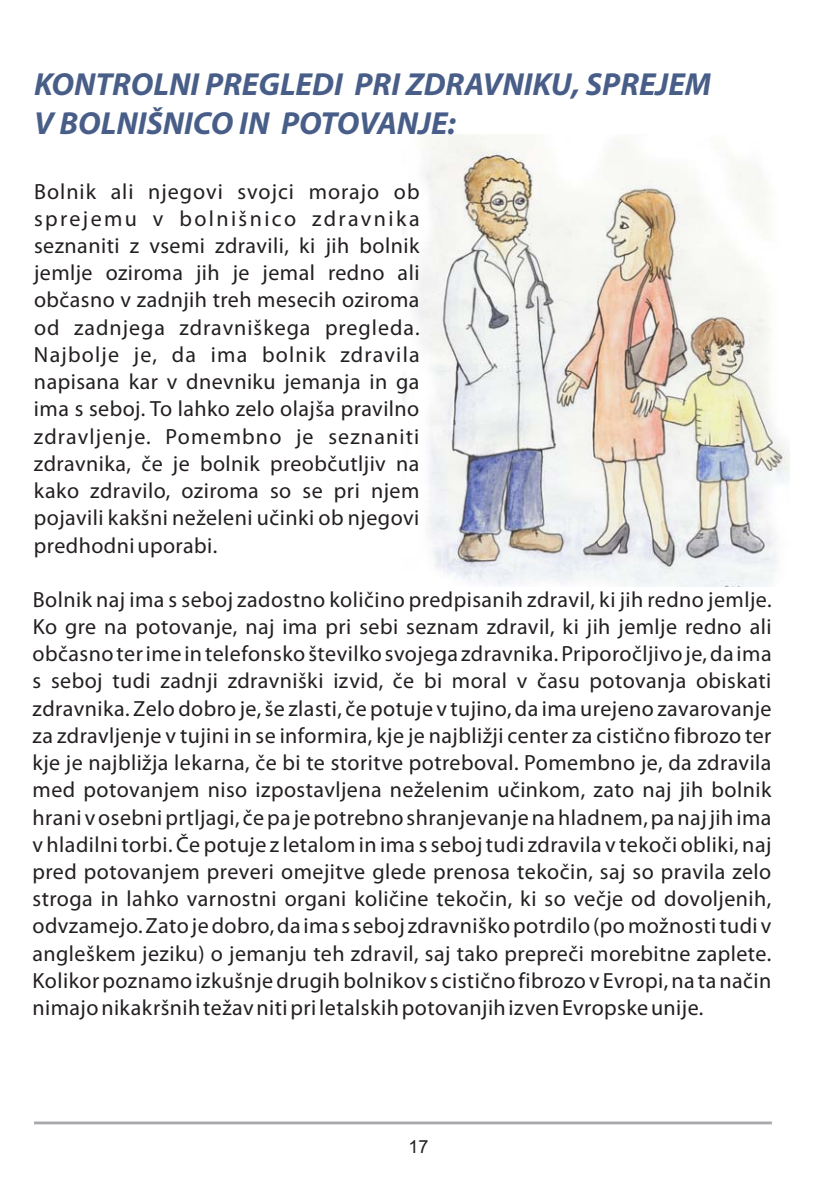
<style>
.page{position:relative;width:840px;height:1191px;background:#fff}
.page>*{position:absolute;margin:0;border:0;box-sizing:border-box;transform-origin:0 0}
.t1{font:italic 700 32px/39.6px "Myriad Pro";color:#485e88}
.t2{font:22px/27.2px "Myriad Pro";letter-spacing:.02em;color:#231f20;text-align:justify}
.t3{font:18px "Arial";color:#231f20}
</style>
<div class="page">
<hr style="left:34px;top:1121px;width:737px;height:3px;background:#a7a9ac">
<img style="left:403px;top:134px;width:386px;height:453px">
<h1 class="t1" style="left:34px;top:67px;width:678px">KONTROLNI PREGLEDI PRI ZDRAVNIKU, SPREJEM<br>V BOLNIŠNICO IN POTOVANJE:</h1>
<p class="t2" style="left:34px;top:179px;width:387px">Bolnik ali njegovi svojci morajo ob sprejemu v bolnišnico zdravnika seznaniti z vsemi zdravili, ki jih bolnik jemlje oziroma jih je jemal redno ali občasno v zadnjih treh mesecih oziroma od zadnjega zdravniškega pregleda.<br>Najbolje je, da ima bolnik zdravila napisana kar v dnevniku jemanja in ga ima s seboj. To lahko zelo olajša pravilno zdravljenje. Pomembno je seznaniti zdravnika, če je bolnik preobčutljiv na kako zdravilo, oziroma so se pri njem pojavili kakšni neželeni učinki ob njegovi predhodni uporabi.</p>
<p class="t2" style="left:32px;top:587px;width:740px">Bolnik naj ima s seboj zadostno količino predpisanih zdravil, ki jih redno jemlje.<br>Ko gre na potovanje, naj ima pri sebi seznam zdravil, ki jih jemlje redno ali občasno ter ime in telefonsko številko svojega zdravnika. Priporočljivo je, da ima s seboj tudi zadnji zdravniški izvid, če bi moral v času potovanja obiskati zdravnika. Zelo dobro je, še zlasti, če potuje v tujino, da ima urejeno zavarovanje za zdravljenje v tujini in se informira, kje je najbližji center za cistično fibrozo ter kje je najbližja lekarna, če bi te storitve potreboval. Pomembno je, da zdravila med potovanjem niso izpostavljena neželenim učinkom, zato naj jih bolnik hrani v osebni prtljagi, če pa je potrebno shranjevanje na hladnem, pa naj jih ima v hladilni torbi. Če potuje z letalom in ima s seboj tudi zdravila v tekoči obliki, naj pred potovanjem preveri omejitve glede prenosa tekočin, saj so pravila zelo stroga in lahko varnostni organi količine tekočin, ki so večje od dovoljenih, odvzamejo. Zato je dobro, da ima s seboj zdravniško potrdilo (po možnosti tudi v angleškem jeziku) o jemanju teh zdravil, saj tako prepreči morebitne zaplete.<br>Kolikor poznamo izkušnje drugih bolnikov s cistično fibrozo v Evropi, na ta način nimajo nikakršnih težav niti pri letalskih potovanjih izven Evropske unije.</p>
<p class="t3" style="left:408px;top:1139px;width:22px">17</p>
</div>
